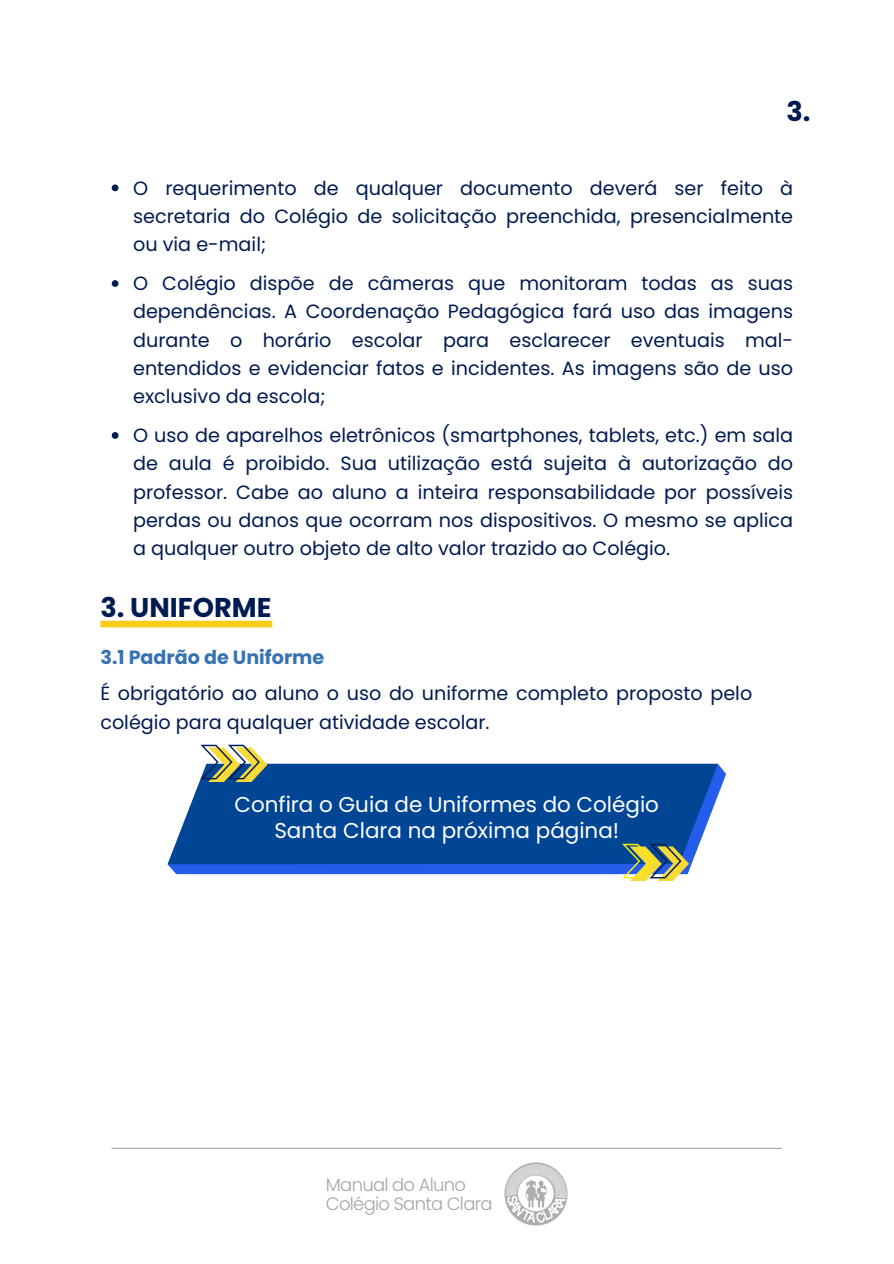
<style>
.page{position:relative;width:894px;height:1264px;background:#fff}
.page>*{position:absolute;margin:0;border:0;box-sizing:border-box;transform-origin:0 0}
.t1{font:700 27.15px "Poppins";color:#001b52}
.t2{font:21.45px/25.8px "Poppins";color:#fff;text-align:center}
.t3{font:19.2px/28.2px "Poppins";color:#001b52;text-align:justify}
.t4{font:700 19.2px "Poppins";color:#3772b2}
.t5{font:300 17.85px "Poppins";letter-spacing:-.035em;color:#a6a6a6}
</style>
<div class="page">
<img style="left:504px;top:1162px;width:63px;height:63px">
<hr style="left:111px;top:1147px;width:670px;height:1px;background:#a6a6a6">
<div style="left:100px;top:620px;width:172px;height:7px;background:#f8cc18"></div>
<svg style="left:167px;top:763px;width:558px;height:111px;fill:#245ceb"></svg>
<svg style="left:167px;top:763px;width:550px;height:101px;background:#0f519b"></svg>
<svg style="left:622px;top:843px;width:66px;height:38px;background:#889876"></svg>
<svg style="left:200px;top:744px;width:67px;height:37px"></svg>
<svg style="left:112px;top:184px;width:6px;height:7px"></svg>
<svg style="left:112px;top:280px;width:6px;height:7px"></svg>
<svg style="left:112px;top:432px;width:6px;height:7px"></svg>
<p class="t1" style="left:786px;top:93px;width:26px">3.</p>
<p class="t3" style="left:133px;top:174px;width:661px">O requerimento de qualquer documento deverá ser feito à secretaria do Colégio de solicitação preenchida, presencialmente ou via e-mail;</p>
<p class="t3" style="left:133px;top:269px;width:661px">O Colégio dispõe de câmeras que monitoram todas as suas dependências. A Coordenação Pedagógica fará uso das imagens durante o horário escolar para esclarecer eventuais mal&shy;entendidos e evidenciar fatos e incidentes. As imagens são de uso exclusivo da escola;</p>
<p class="t3" style="left:133px;top:421px;width:661px">O uso de aparelhos eletrônicos (smartphones, tablets, etc.) em sala de aula é proibido. Sua utilização está sujeita à autorização do professor. Cabe ao aluno a inteira responsabilidade por possíveis perdas ou danos que ocorram nos dispositivos. O mesmo se aplica a qualquer outro objeto de alto valor trazido ao Colégio.</p>
<p class="t1" style="left:100px;top:588px;width:172px">3. UNIFORME</p>
<p class="t4" style="left:100px;top:644px;width:225px">3.1 Padrão de Uniforme</p>
<p class="t3" style="left:100px;top:679px;width:653px">É obrigatório ao aluno o uso do uniforme completo proposto pelo colégio para qualquer atividade escolar.</p>
<p class="t2" style="left:234px;top:791px;width:426px">Confira o Guia de Uniformes do Colégio<br>Santa Clara na próxima página!</p>
<h3 class="t5" style="left:326px;top:1171px;width:141px">Manual do Aluno</h3>
<p class="t5" style="left:326px;top:1190px;width:168px">Colégio Santa Clara</p>
</div>
